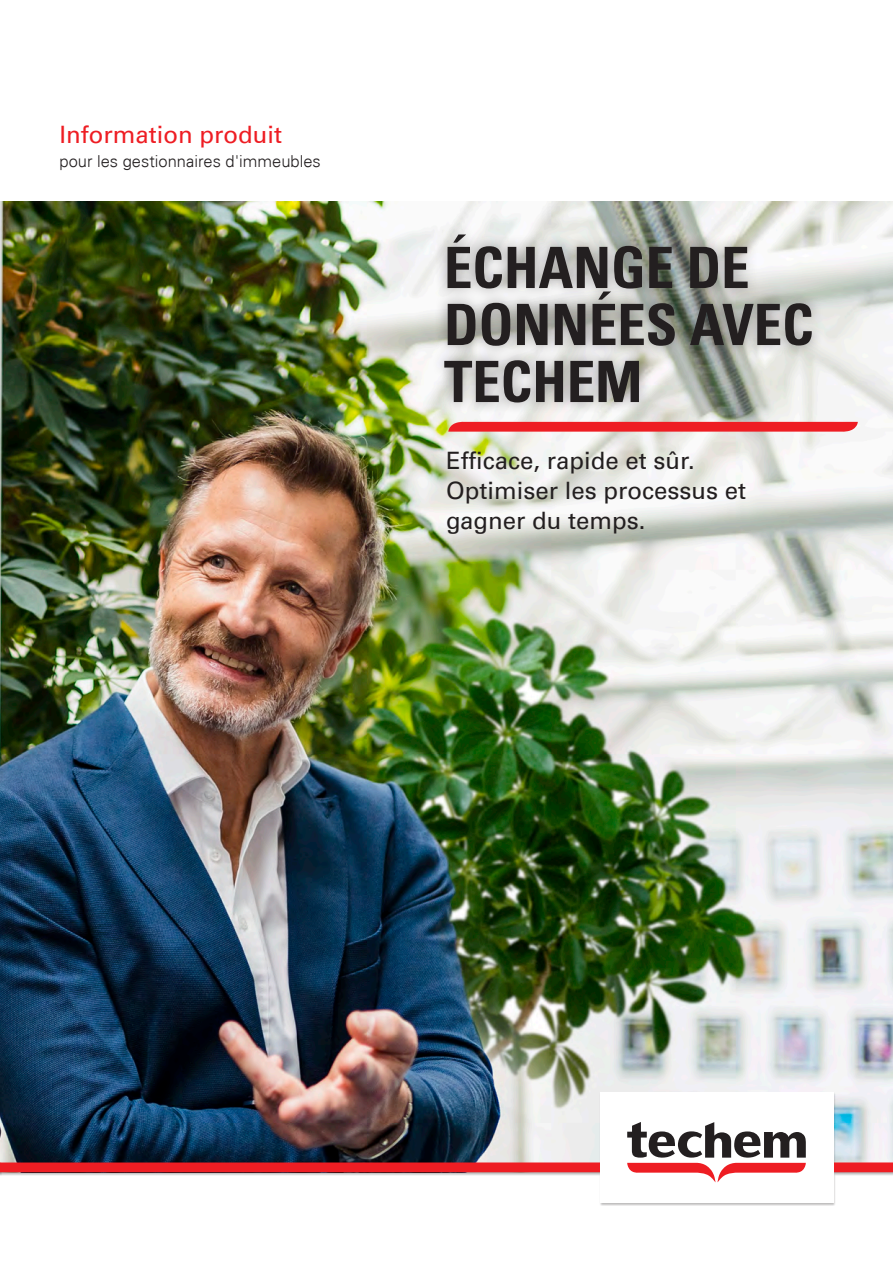
<style>
.page{position:relative;width:893px;height:1263px;background:#fff}
.page>*{position:absolute;margin:0;border:0;box-sizing:border-box;transform-origin:0 0}
.SMT_bold_condensed_pt34_zab46{font:700 condensed 57px/57px "Univers LT Pro";letter-spacing:-.005em;color:#231f20}
.SMT_bold_condensed_pt34_zab46-2{font:24px/30px "Univers LT Pro 55 Roman";color:#231f20}
.t1{font:24px "Univers LT Pro 55 Roman";color:#ee1d23}
.t2{font:300 16.5px "Univers 45";color:#231f20}
</style>
<div class="page">
<img style="left:0;top:201px;width:893px;height:891px">
<svg style="left:448px;top:422px;width:410px;height:10px;background:#ed272c"></svg>
<div style="left:432px;top:221px;width:392px;height:194px;background:#231f20;opacity:.4"></div>
<div style="left:0;top:1092px;width:893px;height:114px;background:#231f20;opacity:.3"></div>
<div style="left:601px;top:1092px;width:233px;height:110px;background:#fff"></div>
<svg style="left:0;top:1122px;width:893px;height:60px"></svg>
<p class="t1" style="left:60px;top:118px;width:224px">Information produit</p>
<p class="t2" style="left:60px;top:151px;width:263px">pour les gestionnaires d'immeubles</p>
<p class="SMT_bold_condensed_pt34_zab46" style="left:444px;top:238px;width:371px">ÉCHANGE DE<br>DONNÉES AVEC<br>TECHEM</p>
<p class="SMT_bold_condensed_pt34_zab46-2" style="left:446px;top:445px;width:302px">Efficace, rapide et sûr.<br>Optimiser les processus et gagner du temps.</p>
</div>
